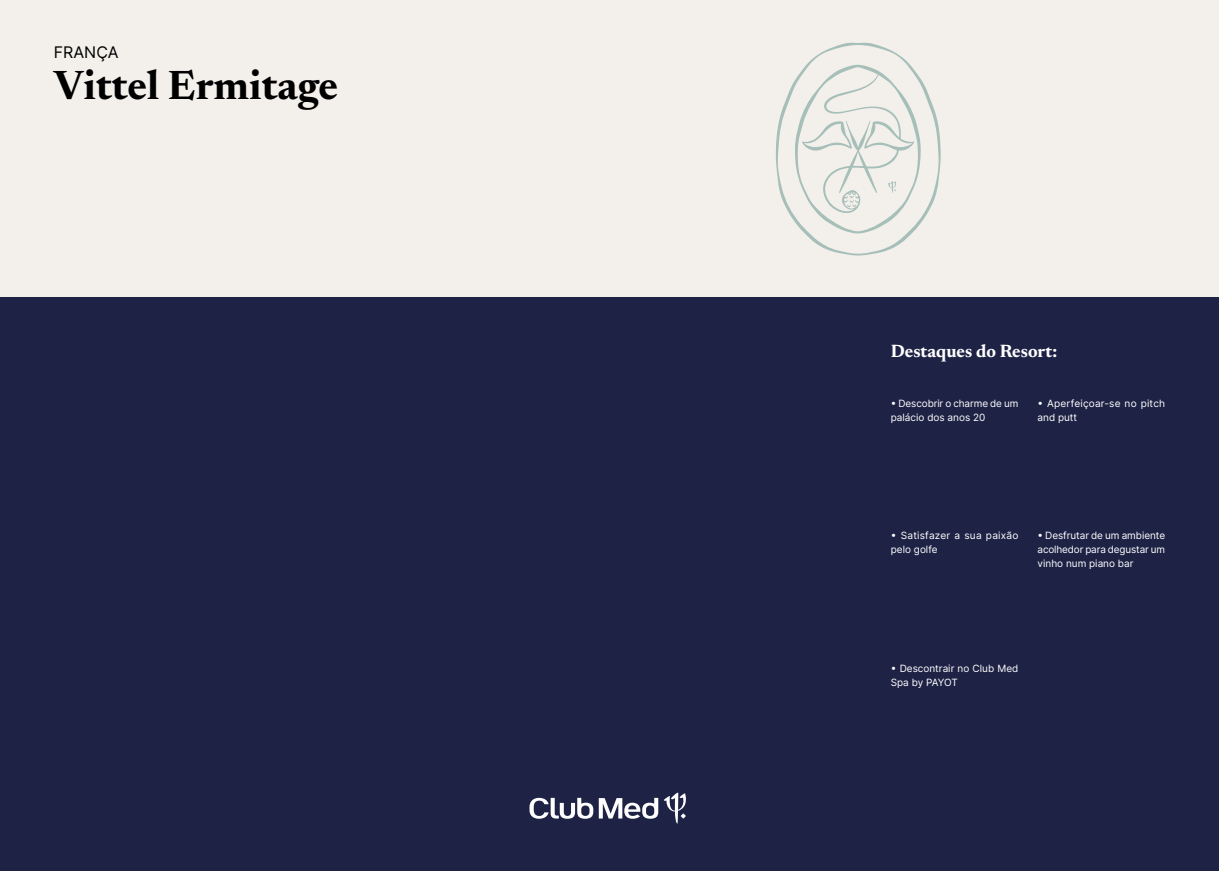
<style>
.page{position:relative;width:1219px;height:871px;background:#fff}
.page>*{position:absolute;margin:0;border:0;box-sizing:border-box;transform-origin:0 0}
.t1{font:700 41.5px "Newsreader 24 pt";color:#000}
.t2{font:700 18px "Newsreader 24 pt";color:#fff}
.t3{font:16px "Inter";color:#000}
.t4{font:10px/14px "Inter";color:#fff}
.t5{font:10px/14px "Inter";letter-spacing:.02em;color:#fff}
</style>
<div class="page">
<div style="left:0;top:0;width:1219px;height:870px;background:#f3f0ec"></div>
<div style="left:0;top:298px;width:1219px;height:572px;background:#1e2346"></div>
<svg style="left:776px;top:43px;width:165px;height:212px"></svg>
<svg style="left:529px;top:792px;width:157px;height:31px"></svg>
<h3 class="t3" style="left:54px;top:41px;width:66px">FRANÇA</h3>
<h1 class="t1" style="left:54px;top:56px;width:286px">Vittel Ermitage</h1>
<h2 class="t2" style="left:891px;top:337px;width:168px">Destaques do Resort:</h2>
<p class="t4" style="left:891px;top:395px;width:129px">• Descobrir o charme de um palácio dos anos 20</p>
<p class="t4" style="left:1037px;top:395px;width:129px">• Aperfeiçoar-se no pitch and putt</p>
<p class="t5" style="left:891px;top:528px;width:129px">• Satisfazer a sua paixão pelo golfe</p>
<p class="t4" style="left:1037px;top:528px;width:129px;text-align:justify">• Desfrutar de um ambiente acolhedor para degustar um vinho num piano bar</p>
<p class="t4" style="left:891px;top:661px;width:129px">• Descontrair no Club Med<br>Spa by PAYOT</p>
</div>
